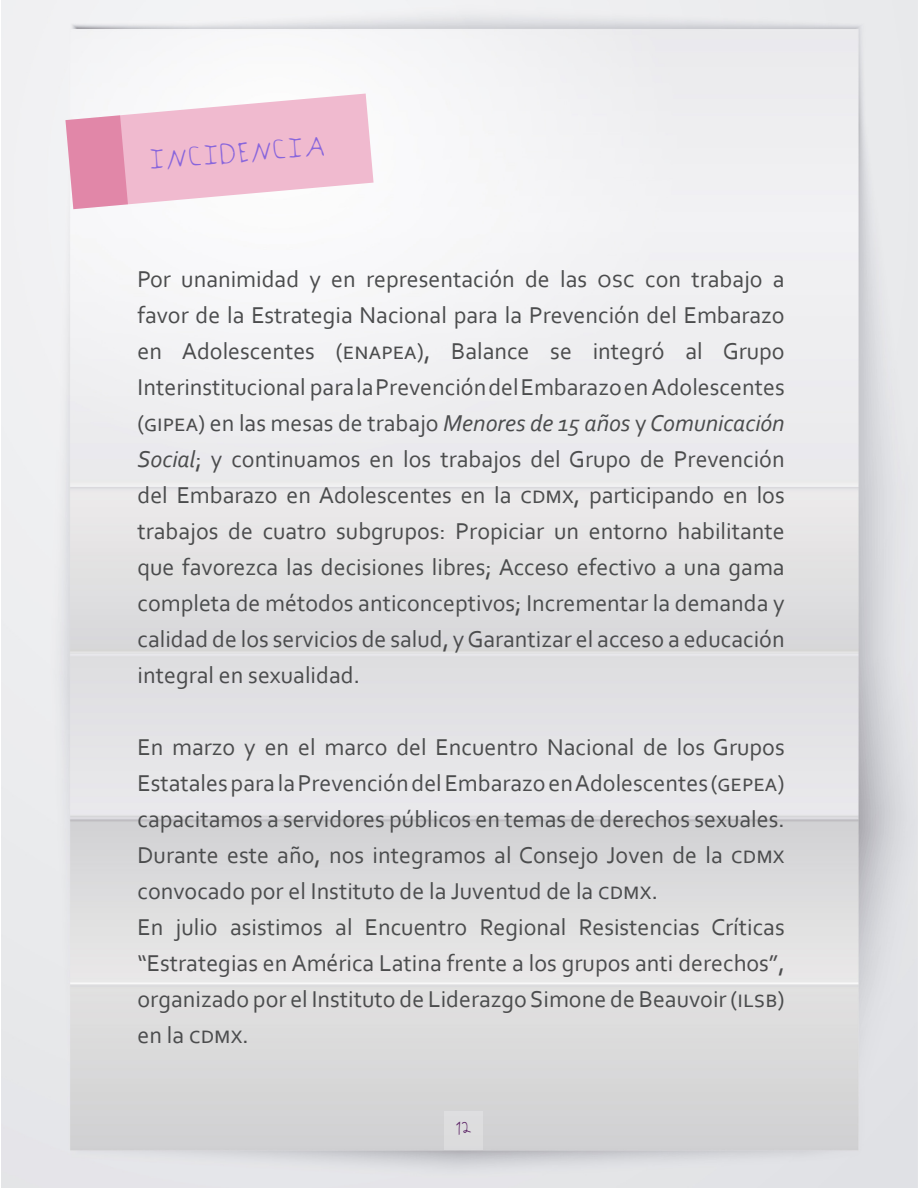
<style>
.page{position:relative;width:918px;height:1188px;background:#fff}
.page>*{position:absolute;margin:0;border:0;box-sizing:border-box;transform-origin:0 0}
.t1{font:27px "Ambers Hand";color:#8865dc}
.t2{font:24px/36px "Corbel";color:#4b4c4d;text-align:justify}
.t3{font:18px "Ambers Hand";color:#5c2466}
.s1{font-style:italic}
</style>
<div class="page">
<div style="left:444px;top:1112px;width:39px;height:38px;background:#ddddde"></div>
<svg style="left:65px;top:94px;width:309px;height:115px"></svg>
<p class="t1" style="left:146px;top:142px;width:179px;rotate:-5deg">INCIDENCIA</p>
<p class="t2" style="left:138px;top:261px;width:649px">Por unanimidad y en representación de las osc con trabajo a favor de la Estrategia Nacional para la Prevención del Embarazo en Adolescentes (enapea), Balance se integró al Grupo Interinstitucional para la Prevención del Embarazo en Adolescentes (gipea) en las mesas de trabajo <span class="s1">Menores de 15 años</span> y <span class="s1">Comunicación Social</span>; y continuamos en los trabajos del Grupo de Prevención del Embarazo en Adolescentes en la cdmx, participando en los trabajos de cuatro subgrupos: Propiciar un entorno habilitante que favorezca las decisiones libres; Acceso efectivo a una gama completa de métodos anticonceptivos; Incrementar la demanda y calidad de los servicios de salud, y Garantizar el acceso a educación integral en sexualidad.</p>
<p class="t2" style="left:138px;top:729px;width:649px">En marzo y en el marco del Encuentro Nacional de los Grupos Estatales para la Prevención del Embarazo en Adolescentes (gepea) capacitamos a servidores públicos en temas de derechos sexuales.</p>
<p class="t2" style="left:138px;top:837px;width:649px">Durante este año, nos integramos al Consejo Joven de la cdmx convocado por el Instituto de la Juventud de la cdmx.</p>
<p class="t2" style="left:138px;top:909px;width:649px">En julio asistimos al Encuentro Regional Resistencias Críticas “Estrategias en América Latina frente a los grupos anti derechos”, organizado por el Instituto de Liderazgo Simone de Beauvoir (ilsb) en la cdmx.</p>
<p class="t3" style="left:455px;top:1116px;width:18px">12</p>
</div>
